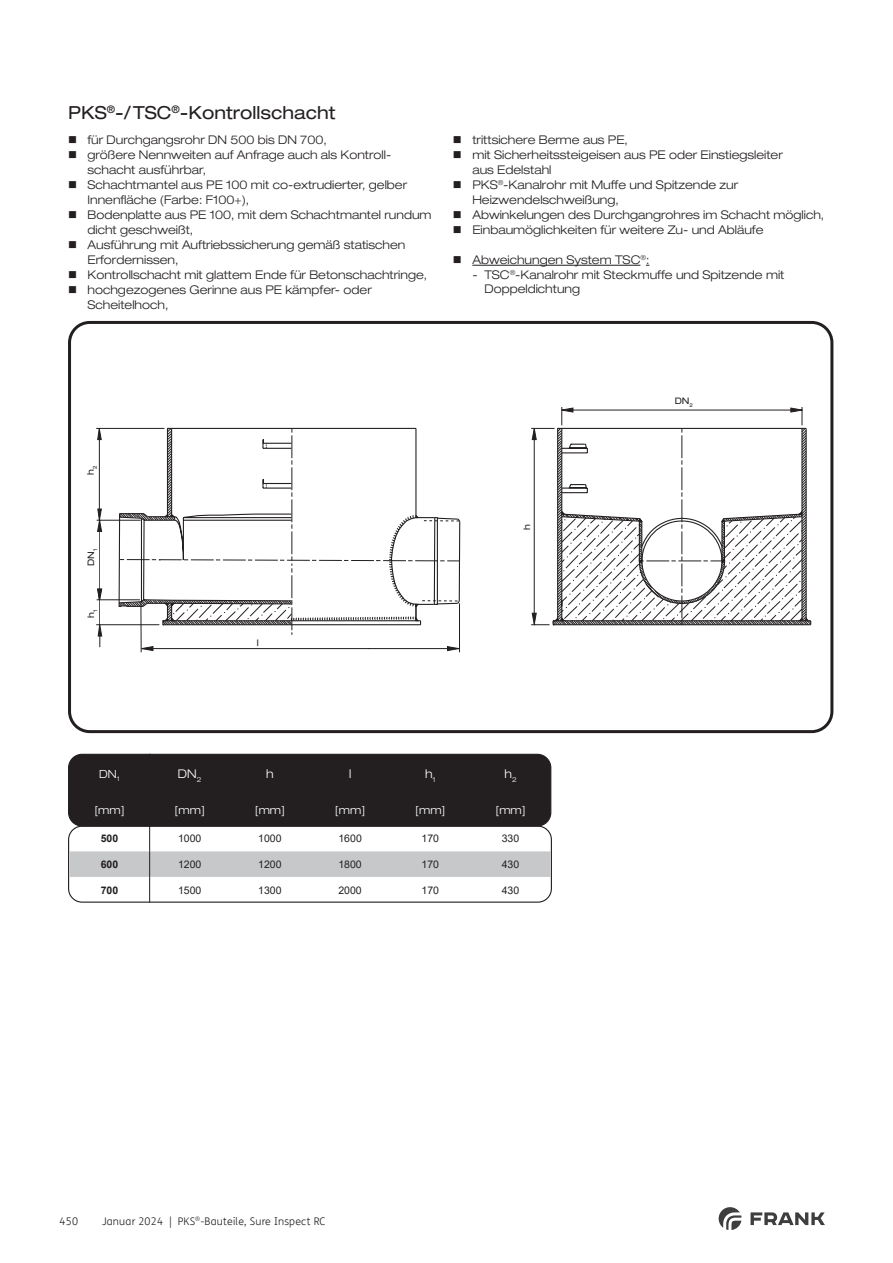
<style>
.page{position:relative;width:893px;height:1263px;background:#fff}
.page>*{position:absolute;margin:0;border:0;box-sizing:border-box;transform-origin:0 0}
.t1{font:expanded 18px "Helvetica Neue LT Pro";color:#231f20}
.t2{font:300 expanded 12px/15px "Helvetica Neue LT Pro";color:#231f20}
.t3{font:300 expanded 12px "Helvetica Neue LT Pro";color:#fff}
.t4{font:300 expanded 11.25px "Helvetica Neue LT Pro";color:#fff}
.t5{font:10.5px "Arial";color:#231f20}
.t6{font:300 10.5px "FS Me Pro";letter-spacing:.02em;color:#231f20}
.t7{font:700 10.5px "Arial";color:#231f20}
.t8{font:expanded 9px "Helvetica Neue LT Pro";color:#231f20}
</style>
<div class="page">
<svg style="left:719px;top:1207px;width:22px;height:23px"></svg>
<svg style="left:750px;top:1212px;width:75px;height:13px"></svg>
<hr style="left:97px;top:599px;width:43px;height:1px;background:#231f20">
<hr style="left:97px;top:520px;width:44px;height:1px;background:#231f20">
<hr style="left:99px;top:531px;width:1px;height:98px;background:#231f20">
<hr style="left:96px;top:624px;width:63px;height:1px;background:#231f20">
<svg style="left:97px;top:588px;width:5px;height:15px"></svg>
<svg style="left:98px;top:621px;width:4px;height:26px"></svg>
<hr style="left:96px;top:428px;width:68px;height:1px;background:#231f20">
<hr style="left:99px;top:440px;width:1px;height:69px;background:#231f20">
<svg style="left:97px;top:508px;width:5px;height:24px"></svg>
<svg style="left:97px;top:427px;width:5px;height:13px"></svg>
<svg style="left:118px;top:407px;width:693px;height:228px"></svg>
<hr style="left:142px;top:648px;width:317px;height:1px;background:#231f20">
<svg style="left:140px;top:646px;width:14px;height:5px"></svg>
<svg style="left:447px;top:646px;width:12px;height:5px"></svg>
<hr style="left:459px;top:603px;width:1px;height:49px;background:#231f20">
<hr style="left:141px;top:601px;width:1px;height:51px;background:#231f20">
<div style="left:68px;top:321px;width:765px;height:412px;border:3px solid #231f20;border-radius:20px"></div>
<div style="left:69px;top:754px;width:482px;height:72px;background:#231f20;border-radius:14px"></div>
<div style="left:68px;top:754px;width:483px;height:72px;border:1px solid #231f20;border-radius:14px"></div>
<hr style="left:149px;top:754px;width:1px;height:39px;background:#231f20">
<hr style="left:149px;top:793px;width:1px;height:33px;background:#231f20">
<svg style="left:69px;top:826px;width:482px;height:76px"></svg>
<hr style="left:472px;top:265px;width:168px;height:1px;background:#231f20">
<h1 class="t1" style="left:68px;top:101px;width:269px">PKS<sup>®</sup>-/TSC<sup>®</sup>-Kontrollschacht</h1>
<p class="t2" style="left:88px;top:132px;width:346px">für Durchgangsrohr DN 500 bis DN 700,<br>größere Nennweiten auf Anfrage auch als Kontroll&shy;schacht ausführbar,<br>Schachtmantel aus PE 100 mit co-extrudierter, gelber Innenfläche (Farbe: F100+),<br>Bodenplatte aus PE 100, mit dem Schachtmantel rundum dicht geschweißt,<br>Ausführung mit Auftriebssicherung gemäß statischen Erfordernissen,<br>Kontrollschacht mit glattem Ende für Betonschachtringe, hochgezogenes Gerinne aus PE kämpfer- oder Scheitelhoch,</p>
<p class="t8" style="left:85px;top:475px;width:11px;rotate:-90deg">h<sub>2</sub></p>
<p class="t8" style="left:85px;top:566px;width:19px;rotate:-90deg">DN<sub>1</sub></p>
<p class="t8" style="left:85px;top:618px;width:10px;rotate:-90deg">h<sub>1</sub></p>
<p class="t8" style="left:257px;top:637px;width:3px">l</p>
<p class="t2" style="left:472px;top:132px;width:353px">trittsichere Berme aus PE,<br>mit Sicherheitssteigeisen aus PE oder Einstiegsleiter<br>aus Edelstahl<br>PKS<sup>®</sup>-Kanalrohr mit Muffe und Spitzende zur Heizwendelschweißung,<br>Abwinkelungen des Durchgangrohres im Schacht möglich, Einbaumöglichkeiten für weitere Zu- und Abläufe</p>
<p class="t2" style="left:472px;top:252px;width:178px">Abweichungen System TSC<sup>®</sup>:</p>
<p class="t2" style="left:484px;top:268px;width:302px;line-height:13.5px;text-indent:-12px">- TSC<sup>®</sup>-Kanalrohr mit Steckmuffe und Spitzende mit<br>Doppeldichtung</p>
<p class="t8" style="left:521px;top:530px;width:7px;rotate:-90deg">h</p>
<p class="t8" style="left:675px;top:395px;width:20px">DN<sub>2</sub></p>
<p class="t4" style="left:99px;top:767px;width:22px">DN<sub>1</sub></p>
<p class="t3" style="left:178px;top:766px;width:25px">DN<sub>2</sub></p>
<p class="t3" style="left:266px;top:766px;width:9px">h</p>
<p class="t3" style="left:349px;top:766px;width:4px">l</p>
<p class="t3" style="left:425px;top:766px;width:12px">h<sub>1</sub></p>
<p class="t3" style="left:504px;top:766px;width:14px">h<sub>2</sub></p>
<p class="t4" style="left:94px;top:803px;width:32px">[mm]</p>
<p class="t4" style="left:175px;top:803px;width:32px">[mm]</p>
<p class="t4" style="left:255px;top:803px;width:32px">[mm]</p>
<p class="t4" style="left:335px;top:803px;width:32px">[mm]</p>
<p class="t4" style="left:415px;top:803px;width:32px">[mm]</p>
<p class="t4" style="left:495px;top:803px;width:32px">[mm]</p>
<p class="t7" style="left:101px;top:831px;width:19px">500</p>
<p class="t5" style="left:178px;top:831px;width:25px">1000</p>
<p class="t5" style="left:258px;top:831px;width:25px">1000</p>
<p class="t5" style="left:338px;top:831px;width:25px">1600</p>
<p class="t5" style="left:422px;top:831px;width:19px">170</p>
<p class="t5" style="left:502px;top:831px;width:19px">330</p>
<p class="t7" style="left:101px;top:857px;width:19px">600</p>
<p class="t5" style="left:178px;top:857px;width:25px">1200</p>
<p class="t5" style="left:258px;top:857px;width:25px">1200</p>
<p class="t5" style="left:338px;top:857px;width:25px">1800</p>
<p class="t5" style="left:422px;top:857px;width:19px">170</p>
<p class="t5" style="left:502px;top:857px;width:19px">430</p>
<p class="t7" style="left:101px;top:882px;width:19px">700</p>
<p class="t5" style="left:178px;top:882px;width:25px">1500</p>
<p class="t5" style="left:258px;top:882px;width:25px">1300</p>
<p class="t5" style="left:338px;top:882px;width:25px">2000</p>
<p class="t5" style="left:422px;top:882px;width:19px">170</p>
<p class="t5" style="left:502px;top:882px;width:19px">430</p>
<p class="t6" style="left:60px;top:1214px;width:20px">450</p>
<p class="t6" style="left:102px;top:1214px;width:225px">Januar 2024 | PKS<sup>®</sup>-Bauteile, Sure Inspect RC</p>
</div>
